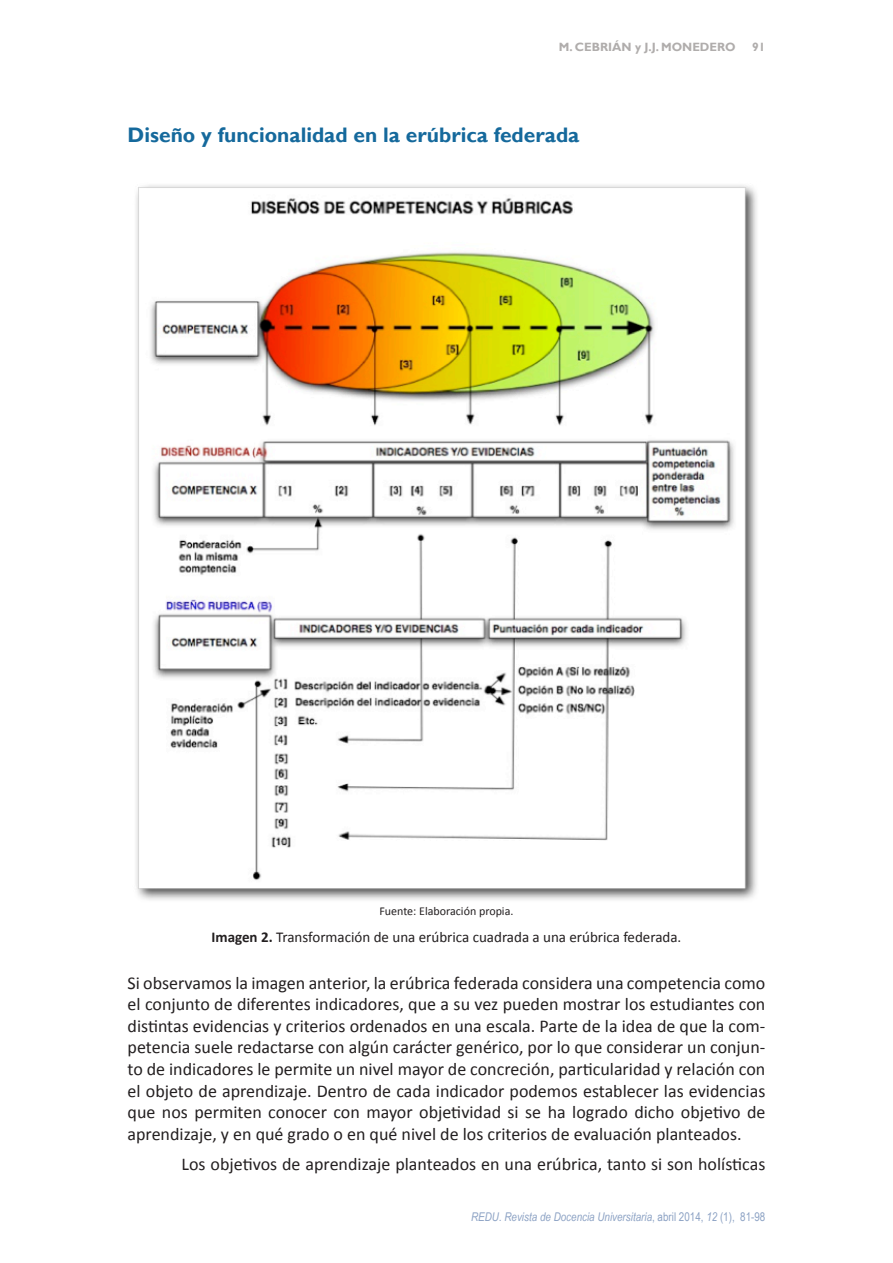
<style>
.page{position:relative;width:893px;height:1263px;background:#fff}
.page>*{position:absolute;margin:0;border:0;box-sizing:border-box;transform-origin:0 0}
.t1{font:700 21px "Gill Sans";color:#15699c}
.t2{font:18px/21.6px "Calibri";color:#231f20;text-align:justify}
.t3{font:15px "Calibri";color:#231f20}
.t4{font:italic 12px "Arial Narrow";color:#8ca2c4}
.t5{font:12px "Calibri";color:#231f20}
.t6{font:700 12px "Gill Sans";color:#b0adac}
.s1{font-weight:700}
.s2{font-style:normal}
</style>
<div class="page">
<img style="left:136px;top:185px;width:621px;height:715px">
<p class="t6" style="left:559px;top:40px;width:178px">M. CEBRIÁN y J.J. MONEDERO</p>
<p class="t6" style="left:752px;top:40px;width:15px">91</p>
<p class="t1" style="left:128px;top:122px;width:453px">Diseño y funcionalidad en la erúbrica federada</p>
<p class="t5" style="left:379px;top:903px;width:136px">Fuente: Elaboración propia.</p>
<p class="t3" style="left:212px;top:927px;width:471px"><span class="s1">Imagen 2.</span> Transformación de una erúbrica cuadrada a una erúbrica federada.</p>
<p class="t2" style="left:128px;top:972px;width:639px">Si observamos la imagen anterior, la erúbrica federada considera una competencia como el conjunto de diferentes indicadores, que a su vez pueden mostrar los estudiantes con distintas evidencias y criterios ordenados en una escala. Parte de la idea de que la com&shy;petencia suele redactarse con algún carácter genérico, por lo que considerar un conjun&shy;to de indicadores le permite un nivel mayor de concreción, particularidad y relación con el objeto de aprendizaje. Dentro de cada indicador podemos establecer las evidencias que nos permiten conocer con mayor objetividad si se ha logrado dicho objetivo de aprendizaje, y en qué grado o en qué nivel de los criterios de evaluación planteados.</p>
<p class="t2" style="left:182px;top:1153px;width:585px">Los objetivos de aprendizaje planteados en una erúbrica, tanto si son holísticas</p>
<p class="t4" style="left:471px;top:1208px;width:296px">REDU. Revista de Docencia Universitaria<span class="s2">, abril 2014,</span> 12 <span class="s2">(1), 81-98</span></p>
</div>
